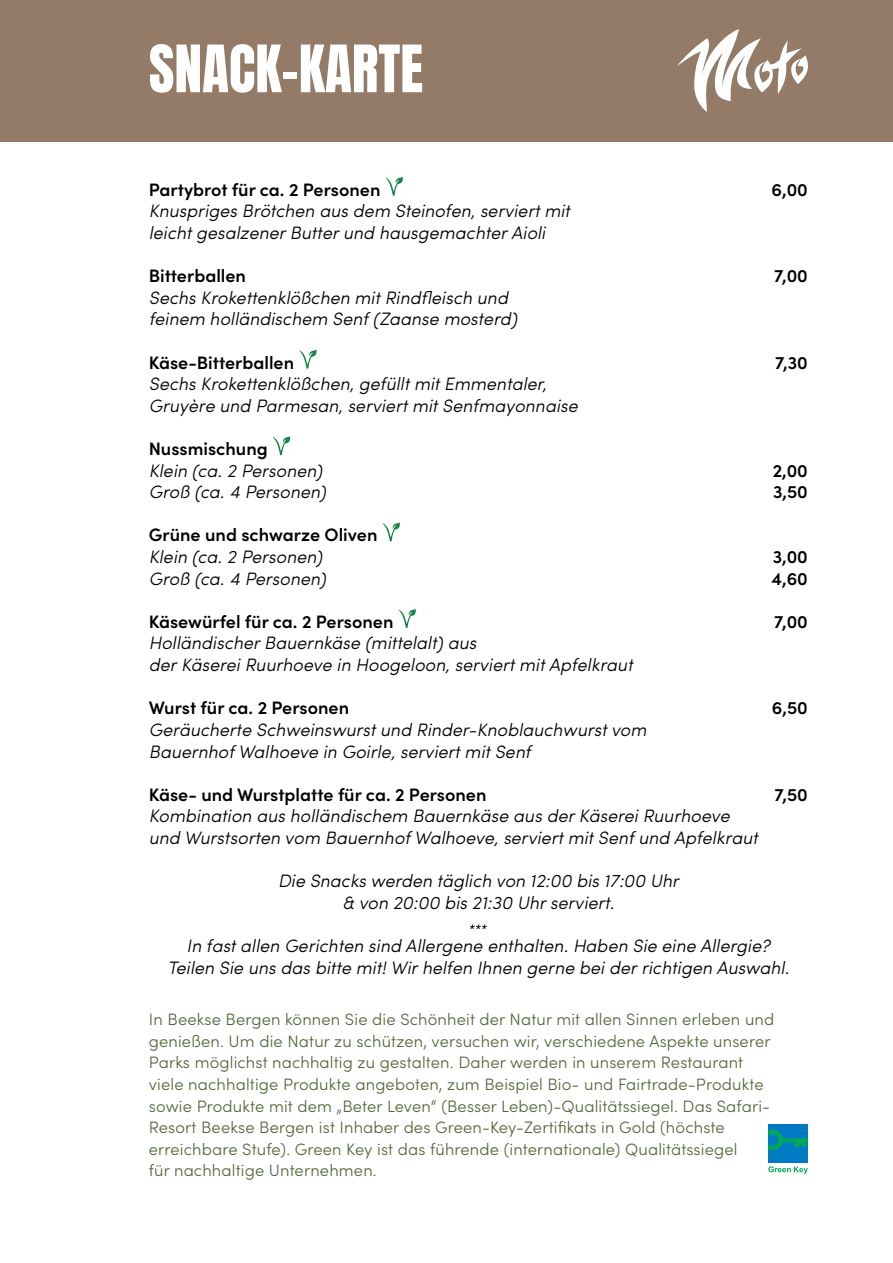
<style>
.page{position:relative;width:893px;height:1263px;background:#fff}
.page>*{position:absolute;margin:0;border:0;box-sizing:border-box;transform-origin:0 0}
.t1{font:55.5px "Anton";color:#fff}
.t2{font:italic 300 18px "Sofia Pro";color:#000001}
.t3{font:600 18px "Sofia Pro";color:#000001}
.t4{font:300 16.5px/21.6px "Sofia Pro";letter-spacing:.01em;color:#526435}
</style>
<div class="page">
<svg style="left:470px;top:924px;width:17px;height:5px"></svg>
<div style="left:0;top:0;width:893px;height:141px;background:#937b67"></div>
<svg style="left:677px;top:29px;width:131px;height:83px"></svg>
<svg style="left:385px;top:177px;width:18px;height:19px"></svg>
<svg style="left:299px;top:350px;width:18px;height:19px"></svg>
<svg style="left:273px;top:436px;width:17px;height:19px"></svg>
<svg style="left:382px;top:523px;width:18px;height:18px"></svg>
<svg style="left:398px;top:609px;width:18px;height:19px"></svg>
<div style="left:768px;top:1124px;width:40px;height:39px;background:#007ac2"></div>
<svg style="left:768px;top:1166px;width:40px;height:8px"></svg>
<svg style="left:768px;top:1129px;width:40px;height:21px"></svg>
<p class="t1" style="left:149px;top:41px;width:276px">SNACK-KARTE</p>
<p class="t3" style="left:149px;top:176px;width:233px">Partybrot für ca. 2 Personen</p>
<p class="t3" style="left:772px;top:176px;width:38px">6,00</p>
<p class="t2" style="left:149px;top:198px;width:423px">Knuspriges Brötchen aus dem Steinofen, serviert mit</p>
<p class="t2" style="left:149px;top:219px;width:398px">leicht gesalzener Butter und hausgemachter Aioli</p>
<p class="t3" style="left:149px;top:262px;width:99px">Bitterballen</p>
<p class="t3" style="left:774px;top:262px;width:35px">7,00</p>
<p class="t2" style="left:149px;top:284px;width:361px">Sechs Krokettenklößchen mit Rindfleisch und</p>
<p class="t2" style="left:149px;top:306px;width:370px">feinem holländischem Senf (Zaanse mosterd)</p>
<p class="t3" style="left:149px;top:349px;width:147px">Käse-Bitterballen</p>
<p class="t3" style="left:775px;top:349px;width:34px">7,30</p>
<p class="t2" style="left:149px;top:371px;width:400px">Sechs Krokettenklößchen, gefüllt mit Emmentaler,</p>
<p class="t2" style="left:149px;top:392px;width:430px">Gruyère und Parmesan, serviert mit Senfmayonnaise</p>
<p class="t3" style="left:149px;top:435px;width:120px">Nussmischung</p>
<p class="t2" style="left:149px;top:457px;width:175px">Klein (ca. 2 Personen)</p>
<p class="t3" style="left:773px;top:457px;width:37px">2,00</p>
<p class="t2" style="left:149px;top:479px;width:179px">Groß (ca. 4 Personen)</p>
<p class="t3" style="left:773px;top:478px;width:36px">3,50</p>
<p class="t3" style="left:149px;top:522px;width:230px">Grüne und schwarze Oliven</p>
<p class="t2" style="left:149px;top:543px;width:175px">Klein (ca. 2 Personen)</p>
<p class="t3" style="left:773px;top:543px;width:37px">3,00</p>
<p class="t2" style="left:149px;top:565px;width:179px">Groß (ca. 4 Personen)</p>
<p class="t3" style="left:772px;top:565px;width:38px">4,60</p>
<p class="t3" style="left:149px;top:608px;width:246px">Käsewürfel für ca. 2 Personen</p>
<p class="t3" style="left:774px;top:608px;width:35px">7,00</p>
<p class="t2" style="left:149px;top:630px;width:329px">Holländischer Bauernkäse (mittelalt) aus</p>
<p class="t2" style="left:149px;top:651px;width:486px">der Käserei Ruurhoeve in Hoogeloon, serviert mit Apfelkraut</p>
<p class="t3" style="left:149px;top:694px;width:202px">Wurst für ca. 2 Personen</p>
<p class="t3" style="left:772px;top:694px;width:38px">6,50</p>
<p class="t2" style="left:149px;top:716px;width:499px">Geräucherte Schweinswurst und Rinder-Knoblauchwurst vom</p>
<p class="t2" style="left:149px;top:738px;width:384px">Bauernhof Walhoeve in Goirle, serviert mit Senf</p>
<p class="t3" style="left:149px;top:781px;width:339px">Käse- und Wurstplatte für ca. 2 Personen</p>
<p class="t3" style="left:774px;top:781px;width:35px">7,50</p>
<p class="t2" style="left:149px;top:803px;width:582px">Kombination aus holländischem Bauernkäse aus der Käserei Ruurhoeve</p>
<p class="t2" style="left:149px;top:824px;width:611px">und Wurstsorten vom Bauernhof Walhoeve, serviert mit Senf und Apfelkraut</p>
<p class="t2" style="left:278px;top:867px;width:402px">Die Snacks werden täglich von 12:00 bis 17:00 Uhr</p>
<p class="t2" style="left:342px;top:889px;width:273px">&amp; von 20:00 bis 21:30 Uhr serviert.</p>
<p class="t2" style="left:187px;top:932px;width:585px">In fast allen Gerichten sind Allergene enthalten. Haben Sie eine Allergie?</p>
<p class="t2" style="left:168px;top:954px;width:623px">Teilen Sie uns das bitte mit! Wir helfen Ihnen gerne bei der richtigen Auswahl.</p>
<p class="t4" style="left:149px;top:1008px;width:627px">In Beekse Bergen können Sie die Schönheit der Natur mit allen Sinnen erleben und genießen. Um die Natur zu schützen, versuchen wir, verschiedene Aspekte unserer Parks möglichst nachhaltig zu gestalten. Daher werden in unserem Restaurant viele nachhaltige Produkte angeboten, zum Beispiel Bio- und Fairtrade-Produkte sowie Produkte mit dem „Beter Leven“ (Besser Leben)-Qualitätssiegel. Das Safari-Resort Beekse Bergen ist Inhaber des Green-Key-Zertifikats in Gold (höchste erreichbare Stufe). Green Key ist das führende (internationale) Qualitätssiegel<br>für nachhaltige Unternehmen.</p>
</div>
